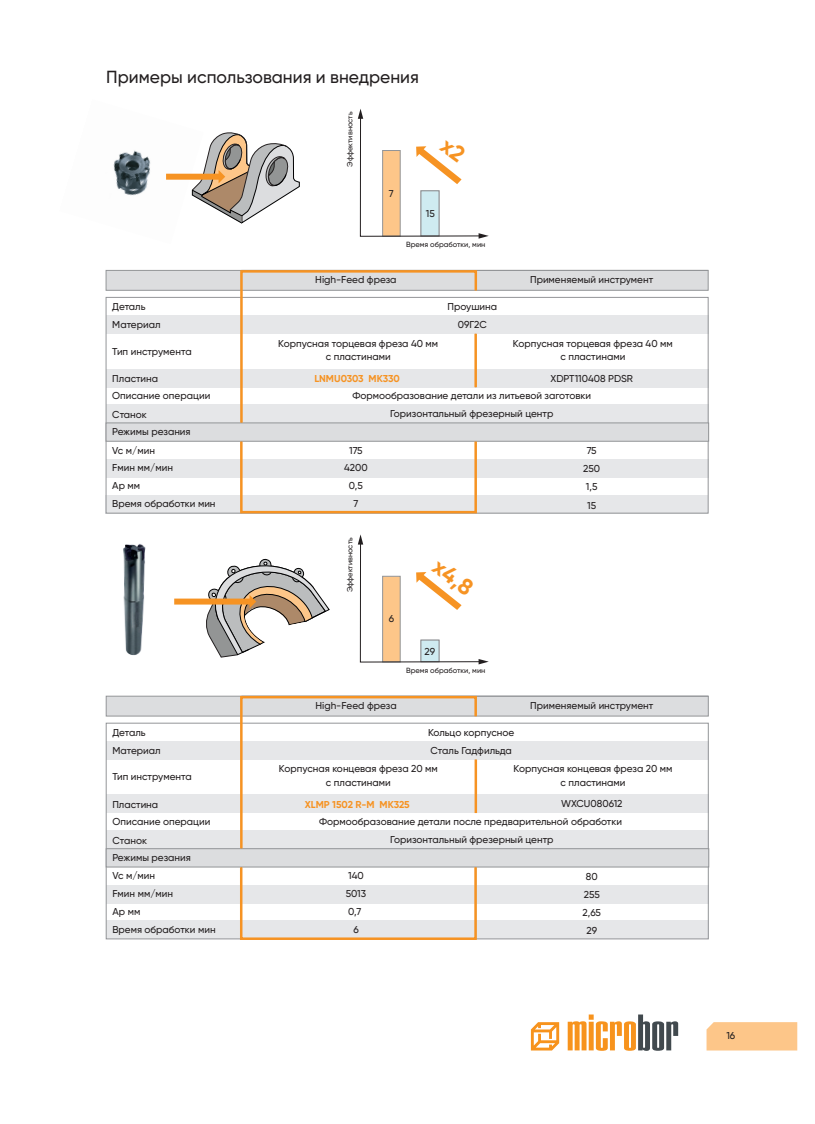
<style>
.page{position:relative;width:815px;height:1124px;background:#fff}
.page>*{position:absolute;margin:0;border:0;box-sizing:border-box;transform-origin:0 0}
.t1{font:700 22.5px "Gilroy";color:#f69323}
.t2{font:500 17.5px "Gilroy";color:#231f20}
.t3{font:500 10px/17.9px "Gilroy";color:#231f20;text-align:center}
.t4{font:700 10px "Gilroy";color:#f69323}
.t5{font:500 7.5px "Gilroy";color:#231f20}
</style>
<div class="page">
<div style="left:707px;top:1022px;width:90px;height:28px;background:#fdc689"></div>
<svg style="left:531px;top:1022px;width:28px;height:28px"></svg>
<svg style="left:568px;top:1014px;width:110px;height:36px"></svg>
<div style="left:106px;top:695px;width:603px;height:21px;background:#dcdddf;border:1px solid #939598"></div>
<hr style="left:241px;top:695px;width:467px;height:1px;background:#939598">
<div style="left:106px;top:741px;width:602px;height:18px;background:#e6e7e9"></div>
<div style="left:106px;top:794px;width:602px;height:18px;background:#e6e7e9"></div>
<div style="left:106px;top:920px;width:602px;height:18px;background:#e6e7e9"></div>
<div style="left:106px;top:884px;width:602px;height:19px;background:#e6e7e9"></div>
<div style="left:106px;top:830px;width:603px;height:18px;background:#e6e7e9"></div>
<div style="left:106px;top:848px;width:603px;height:19px;background:#dcdddf;border:1px solid #939598"></div>
<svg style="left:239px;top:695px;width:239px;height:155px"></svg>
<div style="left:240px;top:865px;width:237px;height:74px;border:2px solid #f69323"></div>
<hr style="left:475px;top:759px;width:2px;height:53px;background:#f69323">
<img style="left:113px;top:150px;width:38px;height:46px">
<svg style="left:166px;top:132px;width:134px;height:92px"></svg>
<div style="left:106px;top:270px;width:602px;height:20px;background:#dcdddf;border:1px solid #939598"></div>
<hr style="left:241px;top:270px;width:467px;height:1px;background:#939598">
<div style="left:106px;top:315px;width:602px;height:19px;background:#e6e7e9"></div>
<div style="left:106px;top:369px;width:602px;height:18px;background:#e6e7e9"></div>
<div style="left:106px;top:495px;width:602px;height:18px;background:#e6e7e9"></div>
<div style="left:106px;top:459px;width:602px;height:18px;background:#e6e7e9"></div>
<div style="left:106px;top:404px;width:602px;height:19px;background:#e6e7e9"></div>
<div style="left:106px;top:422px;width:603px;height:19px;background:#dcdddf;border:1px solid #939598"></div>
<svg style="left:239px;top:269px;width:239px;height:155px"></svg>
<div style="left:240px;top:440px;width:237px;height:73px;border:2px solid #f69323"></div>
<hr style="left:474px;top:334px;width:3px;height:53px;background:#f69323">
<svg style="left:174px;top:558px;width:156px;height:100px"></svg>
<svg style="left:358px;top:534px;width:131px;height:130px"></svg>
<img style="left:123px;top:544px;width:23px;height:112px">
<svg style="left:358px;top:109px;width:131px;height:129px"></svg>
<h2 class="t2" style="left:106px;top:66px;width:314px">Примеры использования и внедрения</h2>
<p class="t5" style="left:345px;top:167px;width:56px;rotate:-90deg">Эффективность</p>
<p class="t3" style="left:389px;top:184px;width:6px">7</p>
<p class="t3" style="left:426px;top:204px;width:10px">15</p>
<p class="t5" style="left:406px;top:240px;width:81px">Время обработки, мин</p>
<p class="t3" style="left:112px;top:298px;width:50px;text-align:left">Деталь<br>Материал</p>
<p class="t3" style="left:112px;top:342px;width:81px">Тип инструмента</p>
<p class="t3" style="left:112px;top:387px;width:100px">Описание операции</p>
<p class="t3" style="left:112px;top:422px;width:80px">Режимы резания</p>
<p class="t3" style="left:112px;top:369px;width:47px">Пластина</p>
<p class="t3" style="left:112px;top:405px;width:36px">Станок</p>
<p class="t3" style="left:112px;top:441px;width:105px;text-align:left">Vc м/мин<br>Fмин мм/мин<br>Ap мм<br>Время обработки мин</p>
<p class="t3" style="left:112px;top:723px;width:50px;text-align:left">Деталь<br>Материал</p>
<p class="t3" style="left:112px;top:767px;width:81px">Тип инструмента</p>
<p class="t3" style="left:112px;top:812px;width:100px">Описание операции</p>
<p class="t3" style="left:112px;top:848px;width:80px">Режимы резания</p>
<p class="t3" style="left:112px;top:795px;width:47px">Пластина</p>
<p class="t3" style="left:112px;top:830px;width:36px">Станок</p>
<p class="t3" style="left:112px;top:866px;width:105px;text-align:left">Vc м/мин<br>Fмин мм/мин<br>Ap мм<br>Время обработки мин</p>
<p class="t3" style="left:315px;top:271px;width:83px">High-Feed фреза</p>
<p class="t3" style="left:530px;top:271px;width:125px">Применяемый инструмент</p>
<p class="t3" style="left:447px;top:298px;width:51px">Проушина<br>09Г2С</p>
<p class="t3" style="left:278px;top:336px;width:161px;line-height:13.8px">Корпусная торцевая фреза 40 мм с пластинами</p>
<p class="t3" style="left:352px;top:387px;width:240px">Формообразование детали из литьевой заготовки<br>Горизонтальный фрезерный центр</p>
<p class="t3" style="left:513px;top:336px;width:161px;line-height:13.8px">Корпусная торцевая фреза 40 мм с пластинами</p>
<p class="t3" style="left:550px;top:369px;width:84px">XDPT110408 PDSR</p>
<p class="t4" style="left:314px;top:372px;width:87px">LNMU0303 MK330</p>
<p class="t3" style="left:344px;top:441px;width:25px">175<br>4200<br>0,5<br>7</p>
<p class="t5" style="left:345px;top:592px;width:56px;rotate:-90deg">Эффективность</p>
<p class="t3" style="left:389px;top:609px;width:7px">6</p>
<h1 class="t1" style="left:443px;top:552px;width:45px;rotate:36deg">х4,8</h1>
<p class="t3" style="left:425px;top:642px;width:12px">29</p>
<p class="t5" style="left:406px;top:665px;width:81px">Время обработки, мин</p>
<p class="t3" style="left:583px;top:441px;width:18px">75<br>250<br>1,5<br>15</p>
<p class="t3" style="left:315px;top:696px;width:83px">High-Feed фреза</p>
<p class="t3" style="left:530px;top:696px;width:125px">Применяемый инструмент</p>
<p class="t3" style="left:428px;top:723px;width:88px;text-align:left">Кольцо корпусное<br>Сталь Гадфильда</p>
<p class="t3" style="left:279px;top:761px;width:160px;line-height:13.8px">Корпусная концевая фреза 20 мм с пластинами</p>
<p class="t3" style="left:319px;top:812px;width:305px">Формообразование детали после предварительной обработки<br>Горизонтальный фрезерный центр</p>
<p class="t3" style="left:514px;top:761px;width:160px;line-height:13.8px">Корпусная концевая фреза 20 мм с пластинами</p>
<p class="t3" style="left:561px;top:794px;width:63px">WXCU080612</p>
<p class="t4" style="left:305px;top:797px;width:106px">XLMP 1502 R-M MK325</p>
<p class="t3" style="left:346px;top:866px;width:22px">140<br>5013<br>0,7<br>6</p>
<p class="t3" style="left:583px;top:867px;width:20px">80<br>255<br>2,65<br>29</p>
<p class="t3" style="left:726px;top:1026px;width:10px">16</p>
</div>
